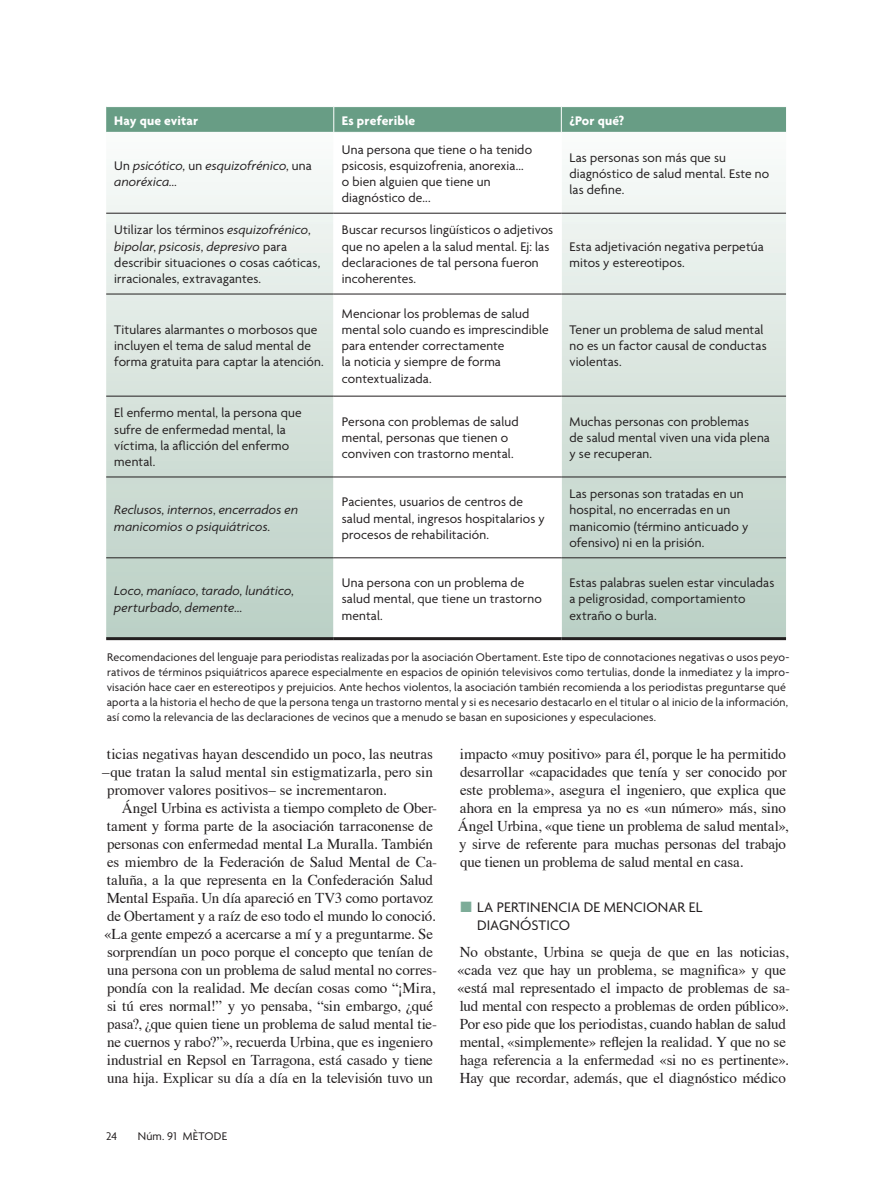
<style>
.page{position:relative;width:893px;height:1191px;background:#fff}
.page>*{position:absolute;margin:0;border:0;box-sizing:border-box;transform-origin:0 0}
.t1{font:15px/18px "Times";letter-spacing:-.01em;color:#231f20}
.t2{font:15px/18px "Agenda";letter-spacing:.01em;color:#231f20}
._09_PEUS_DE_FOTO{font:13.5px/16.2px "Agenda";letter-spacing:.01em;color:#231f20}
._09_PEUS_DE_FOTO-2{font:italic 13.5px/16.2px "Agenda";letter-spacing:.01em;color:#231f20}
._09_PEUS_DE_FOTO-3{font:700 13.5px "Agenda";letter-spacing:.01em;color:#fff}
._09_PEUS_DE_FOTO-4{font:12px/15px "Agenda";letter-spacing:.015em;color:#231f20}
.s1{font-style:normal}
.s2{font-style:italic}
.s3{color:#7dac98}
</style>
<div class="page">
<svg style="left:106px;top:174px;width:680px;height:463px"></svg>
<svg style="left:106px;top:107px;width:680px;height:25px;background:#699e86"></svg>
<hr style="left:333px;top:133px;width:1px;height:80px;background:#fff">
<hr style="left:561px;top:133px;width:1px;height:80px;background:#fff">
<hr style="left:333px;top:213px;width:1px;height:80px;background:#fff">
<hr style="left:561px;top:213px;width:1px;height:80px;background:#fff">
<hr style="left:333px;top:294px;width:1px;height:102px;background:#fff">
<hr style="left:561px;top:294px;width:1px;height:102px;background:#fff">
<hr style="left:333px;top:396px;width:1px;height:80px;background:#fff">
<hr style="left:561px;top:396px;width:1px;height:80px;background:#fff">
<hr style="left:333px;top:477px;width:1px;height:80px;background:#fff">
<hr style="left:561px;top:477px;width:1px;height:80px;background:#fff">
<hr style="left:333px;top:558px;width:1px;height:79px;background:#fff">
<hr style="left:561px;top:558px;width:1px;height:79px;background:#fff">
<hr style="left:106px;top:213px;width:228px;height:1px;background:#231f20">
<hr style="left:334px;top:213px;width:227px;height:1px;background:#231f20">
<hr style="left:561px;top:213px;width:225px;height:1px;background:#231f20">
<hr style="left:106px;top:293px;width:228px;height:1px;background:#231f20">
<hr style="left:334px;top:293px;width:227px;height:1px;background:#231f20">
<hr style="left:561px;top:293px;width:225px;height:1px;background:#231f20">
<hr style="left:106px;top:396px;width:228px;height:1px;background:#231f20">
<hr style="left:334px;top:396px;width:227px;height:1px;background:#231f20">
<hr style="left:561px;top:396px;width:225px;height:1px;background:#231f20">
<hr style="left:106px;top:476px;width:228px;height:1px;background:#231f20">
<hr style="left:334px;top:476px;width:227px;height:1px;background:#231f20">
<hr style="left:561px;top:476px;width:225px;height:1px;background:#231f20">
<hr style="left:106px;top:557px;width:228px;height:1px;background:#231f20">
<hr style="left:334px;top:557px;width:227px;height:1px;background:#231f20">
<hr style="left:561px;top:557px;width:225px;height:1px;background:#231f20">
<hr style="left:106px;top:637px;width:228px;height:3px;background:#231f20">
<hr style="left:334px;top:637px;width:227px;height:3px;background:#231f20">
<hr style="left:561px;top:637px;width:225px;height:3px;background:#231f20">
<p class="_09_PEUS_DE_FOTO-3" style="left:114px;top:112px;width:86px">Hay que evitar</p>
<p class="_09_PEUS_DE_FOTO-3" style="left:342px;top:112px;width:75px">Es preferible</p>
<p class="_09_PEUS_DE_FOTO-3" style="left:569px;top:112px;width:57px">¿Por qué?</p>
<p class="_09_PEUS_DE_FOTO-2" style="left:114px;top:157px;width:199px"><span class="s1">Un</span> psicótico<span class="s1">, un</span> esquizofrénico<span class="s1">, una </span>anoréxica...</p>
<p class="_09_PEUS_DE_FOTO" style="left:342px;top:141px;width:192px">Una persona que tiene o ha tenido psicosis, esquizofrenia, anorexia... o bien alguien que tiene un diagnóstico de...</p>
<p class="_09_PEUS_DE_FOTO" style="left:569px;top:149px;width:201px">Las personas son más que su diagnóstico de salud mental. Este no las define.</p>
<p class="_09_PEUS_DE_FOTO" style="left:114px;top:222px;width:207px">Utilizar los términos <span class="s2">esquizofrénico</span>, <span class="s2">bipolar</span>, <span class="s2">psicosis</span>, <span class="s2">depresivo</span> para describir situaciones o cosas caóticas, irracionales, extravagantes.</p>
<p class="_09_PEUS_DE_FOTO" style="left:342px;top:222px;width:213px">Buscar recursos lingüísticos o adjetivos que no apelen a la salud mental. Ej: las declaraciones de tal persona fueron incoherentes.</p>
<p class="_09_PEUS_DE_FOTO" style="left:114px;top:321px;width:211px">Titulares alarmantes o morbosos que incluyen el tema de salud mental de forma gratuita para captar la atención.</p>
<p class="_09_PEUS_DE_FOTO" style="left:342px;top:305px;width:208px">Mencionar los problemas de salud mental solo cuando es imprescindible para entender correctamente<br>la noticia y siempre de forma contextualizada.</p>
<p class="_09_PEUS_DE_FOTO" style="left:569px;top:238px;width:196px">Esta adjetivación negativa perpetúa mitos y estereotipos.</p>
<p class="_09_PEUS_DE_FOTO" style="left:569px;top:321px;width:199px">Tener un problema de salud mental no es un factor causal de conductas violentas.</p>
<p class="_09_PEUS_DE_FOTO" style="left:114px;top:404px;width:189px">El enfermo mental, la persona que sufre de enfermedad mental, la víctima, la aflicción del enfermo mental.</p>
<p class="_09_PEUS_DE_FOTO" style="left:342px;top:413px;width:178px">Persona con problemas de salud mental, personas que tienen o conviven con trastorno mental.</p>
<p class="_09_PEUS_DE_FOTO" style="left:569px;top:413px;width:202px">Muchas personas con problemas<br>de salud mental viven una vida plena y se recuperan.</p>
<p class="_09_PEUS_DE_FOTO-2" style="left:114px;top:501px;width:185px">Reclusos<span class="s1">,</span> internos<span class="s1">,</span> encerrados en manicomios o psiquiátricos<span class="s1">.</span></p>
<p class="_09_PEUS_DE_FOTO" style="left:342px;top:493px;width:204px">Pacientes, usuarios de centros de salud mental, ingresos hospitalarios y procesos de rehabilitación.</p>
<p class="_09_PEUS_DE_FOTO" style="left:569px;top:485px;width:180px">Las personas son tratadas en un hospital, no encerradas en un manicomio (término anticuado y ofensivo) ni en la prisión.</p>
<p class="_09_PEUS_DE_FOTO-2" style="left:114px;top:582px;width:181px">Loco<span class="s1">,</span> maníaco<span class="s1">,</span> tarado<span class="s1">,</span> lunático<span class="s1">, </span>perturbado<span class="s1">,</span> demente<span class="s1">...</span></p>
<p class="_09_PEUS_DE_FOTO" style="left:342px;top:574px;width:201px">Una persona con un problema de salud mental, que tiene un trastorno mental.</p>
<p class="_09_PEUS_DE_FOTO" style="left:569px;top:574px;width:206px">Estas palabras suelen estar vinculadas a peligrosidad, comportamiento extraño o burla.</p>
<p class="_09_PEUS_DE_FOTO-4" style="left:107px;top:649px;width:684px">Recomendaciones del lenguaje para periodistas realizadas por la asociación Obertament. Este tipo de connotaciones negativas o usos peyo&shy;rativos de términos psiquiátricos aparece especialmente en espacios de opinión televisivos como tertulias, donde la inmediatez y la impro&shy;visación hace caer en estereotipos y prejuicios. Ante hechos violentos, la asociación también recomienda a los periodistas preguntarse qué aporta a la historia el hecho de que la persona tenga un trastorno mental y si es necesario destacarlo en el titular o al inicio de la información, así como la relevancia de las declaraciones de vecinos que a menudo se basan en suposiciones y especulaciones.</p>
<p class="t1" style="left:107px;top:743px;width:327px">ticias negativas hayan descendido un poco, las neutras</p>
<p class="t1" style="left:102px;top:761px;width:332px">–que tratan la salud mental sin estigmatizarla, pero sin</p>
<p class="t1" style="left:107px;top:779px;width:281px">promover valores positivos– se incrementaron.</p>
<p class="t1" style="left:104px;top:797px;width:334px;text-indent:18px">Ángel Urbina es activista a tiempo completo de Ober&shy;tament y forma parte de la asociación tarraconense de personas con enfermedad mental La Muralla. También es miembro de la Federación de Salud Mental de Ca&shy;taluña, a la que representa en la Confederación Salud Mental España. Un día apareció en TV3 como portavoz de Obertament y a raíz de eso todo el mundo lo conoció. «La gente empezó a acercarse a mí y a preguntarme. Se sorprendían un poco porque el concepto que tenían de una persona con un problema de salud mental no corres&shy;pondía con la realidad. Me decían cosas como “¡Mira, si tú eres normal!” y yo pensaba, “sin embargo, ¿qué pasa?, ¿que quien tiene un problema de salud mental tie&shy;ne cuernos y rabo?”», recuerda Urbina, que es ingeniero industrial en Repsol en Tarragona, está casado y tiene una hija. Explicar su día a día en la televisión tuvo un</p>
<p class="_09_PEUS_DE_FOTO-4" style="left:106px;top:1128px;width:12px">24</p>
<p class="_09_PEUS_DE_FOTO-4" style="left:138px;top:1128px;width:91px">Núm. 91 MÈTODE</p>
<p class="t1" style="left:458px;top:743px;width:332px">impacto «muy positivo» para él, porque le ha permitido desarrollar «capacidades que tenía y ser conocido por este problema», asegura el ingeniero, que explica que ahora en la empresa ya no es «un número» más, sino Ángel Urbina, «que tiene un problema de salud mental», y sirve de referente para muchas personas del trabajo que tienen un problema de salud mental en casa.</p>
<p class="t2" style="left:477px;top:897px;width:227px;text-indent:-17px"><span class="s3">■</span> LA PERTINENCIA DE MENCIONAR EL<br>DIAGNÓSTICO</p>
<p class="t1" style="left:457px;top:941px;width:334px">No obstante, Urbina se queja de que en las noticias, «cada vez que hay un problema, se magnifica» y que «está mal representado el impacto de problemas de sa&shy;lud mental con respecto a problemas de orden público».<br>Por eso pide que los periodistas, cuando hablan de salud mental, «simplemente» reflejen la realidad. Y que no se haga referencia a la enfermedad «si no es pertinente».<br>Hay que recordar, además, que el diagnóstico médico</p>
</div>
